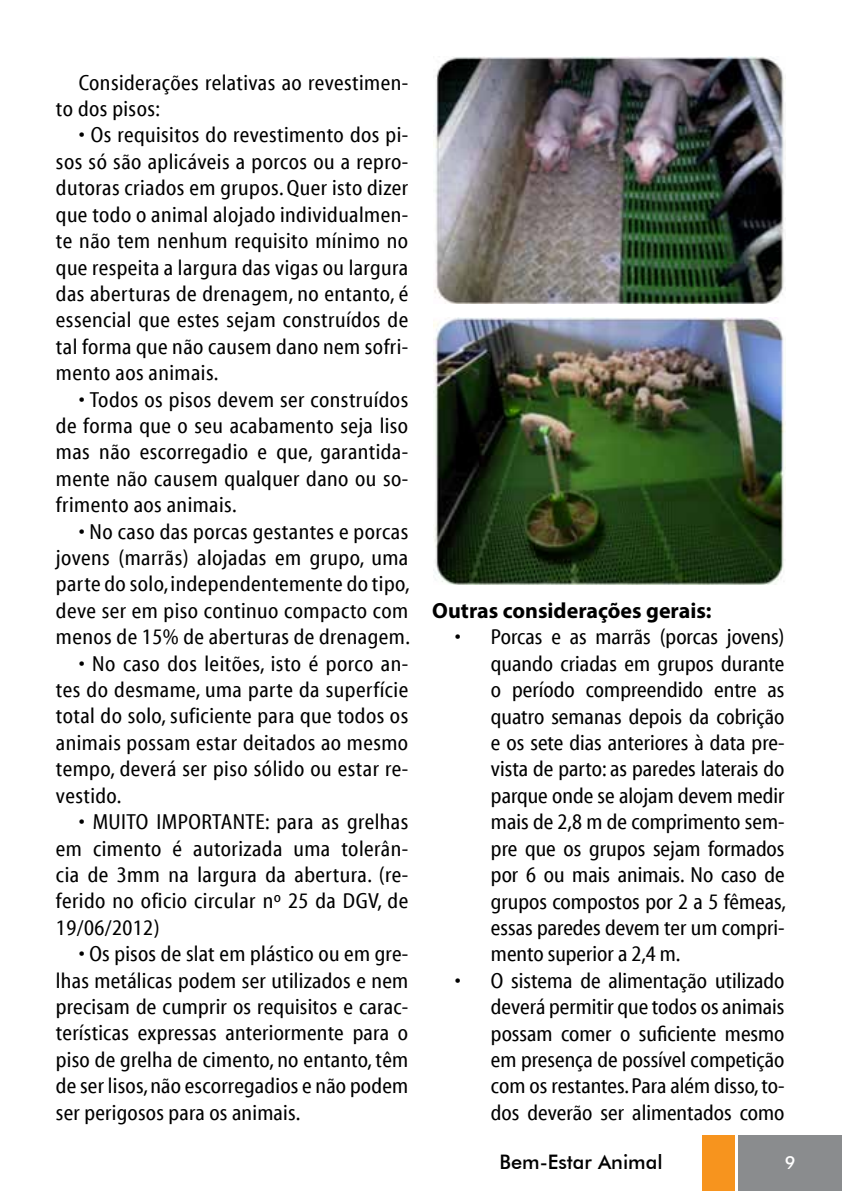
<style>
.page{position:relative;width:842px;height:1191px;background:#fff}
.page>*{position:absolute;margin:0;border:0;box-sizing:border-box;transform-origin:0 0}
.t1{font:22px/26.4px "Myriad Cn Web";letter-spacing:.02em;color:#000;text-align:justify}
.t2{font:700 22px "Myriad Pro";color:#000}
.t3{font:500 20px "Futura BT";color:#000}
.t4{font:500 18px "Futura BT";color:#fff}
</style>
<div class="page">
<div style="left:738px;top:1135px;width:104px;height:56px;background:#8a8c8e"></div>
<div style="left:702px;top:1135px;width:32px;height:56px;background:#f7941e"></div>
<img style="left:433px;top:57px;width:352px;height:246px">
<img style="left:433px;top:317px;width:352px;height:267px">
<p class="t1" style="left:56px;top:70px;width:354px;text-indent:23px">Considerações relativas ao revestimen&shy;to dos pisos:</p>
<p class="t1" style="left:56px;top:122px;width:354px;text-indent:23px">• Os requisitos do revestimento dos pi&shy;sos só são aplicáveis a porcos ou a repro&shy;dutoras criados em grupos. Quer isto dizer que todo o animal alojado individualmen&shy;te não tem nenhum requisito mínimo no que respeita a largura das vigas ou largura das aberturas de drenagem, no entanto, é essencial que estes sejam construídos de tal forma que não causem dano nem sofri&shy;mento aos animais.</p>
<p class="t1" style="left:56px;top:386px;width:354px;text-indent:23px">• Todos os pisos devem ser construídos de forma que o seu acabamento seja liso mas não escorregadio e que, garantida&shy;mente não causem qualquer dano ou so&shy;frimento aos animais.</p>
<p class="t1" style="left:56px;top:518px;width:355px;text-indent:23px">• No caso das porcas gestantes e porcas jovens (marrãs) alojadas em grupo, uma parte do solo, independentemente do tipo, deve ser em piso continuo compacto com menos de 15% de aberturas de drenagem.</p>
<p class="t1" style="left:56px;top:650px;width:354px;text-indent:23px">• No caso dos leitões, isto é porco an&shy;tes do desmame, uma parte da superfície total do solo, suficiente para que todos os animais possam estar deitados ao mesmo tempo, deverá ser piso sólido ou estar re&shy;vestido.</p>
<p class="t1" style="left:56px;top:809px;width:354px;text-indent:23px">• MUITO IMPORTANTE: para as grelhas em cimento é autorizada uma tolerân&shy;cia de 3mm na largura da abertura. (re&shy;ferido no oficio circular nº 25 da DGV, de 19/06/2012)</p>
<p class="t1" style="left:56px;top:941px;width:354px;text-indent:23px">• Os pisos de slat em plástico ou em gre&shy;lhas metálicas podem ser utilizados e nem precisam de cumprir os requisitos e carac&shy;terísticas expressas anteriormente para o piso de grelha de cimento, no entanto, têm de ser lisos, não escorregadios e não podem ser perigosos para os animais.</p>
<p class="t2" style="left:432px;top:596px;width:281px">Outras considerações gerais:</p>
<p class="t1" style="left:491px;top:624px;width:296px;text-indent:-36px">• Porcas e as marrãs (porcas jovens) quando criadas em grupos durante o período compreendido entre as quatro semanas depois da cobrição e os sete dias anteriores à data pre&shy;vista de parto: as paredes laterais do parque onde se alojam devem medir mais de 2,8 m de comprimento sem&shy;pre que os grupos sejam formados por 6 ou mais animais. No caso de grupos compostos por 2 a 5 fêmeas, essas paredes devem ter um compri&shy;mento superior a 2,4 m.</p>
<p class="t1" style="left:491px;top:967px;width:295px;text-indent:-36px">• O sistema de alimentação utilizado deverá permitir que todos os animais possam comer o suficiente mesmo em presença de possível competição com os restantes. Para além disso, to&shy;dos deverão ser alimentados como</p>
<p class="t3" style="left:499px;top:1150px;width:165px">Bem-Estar Animal</p>
<p class="t4" style="left:785px;top:1151px;width:12px">9</p>
</div>
